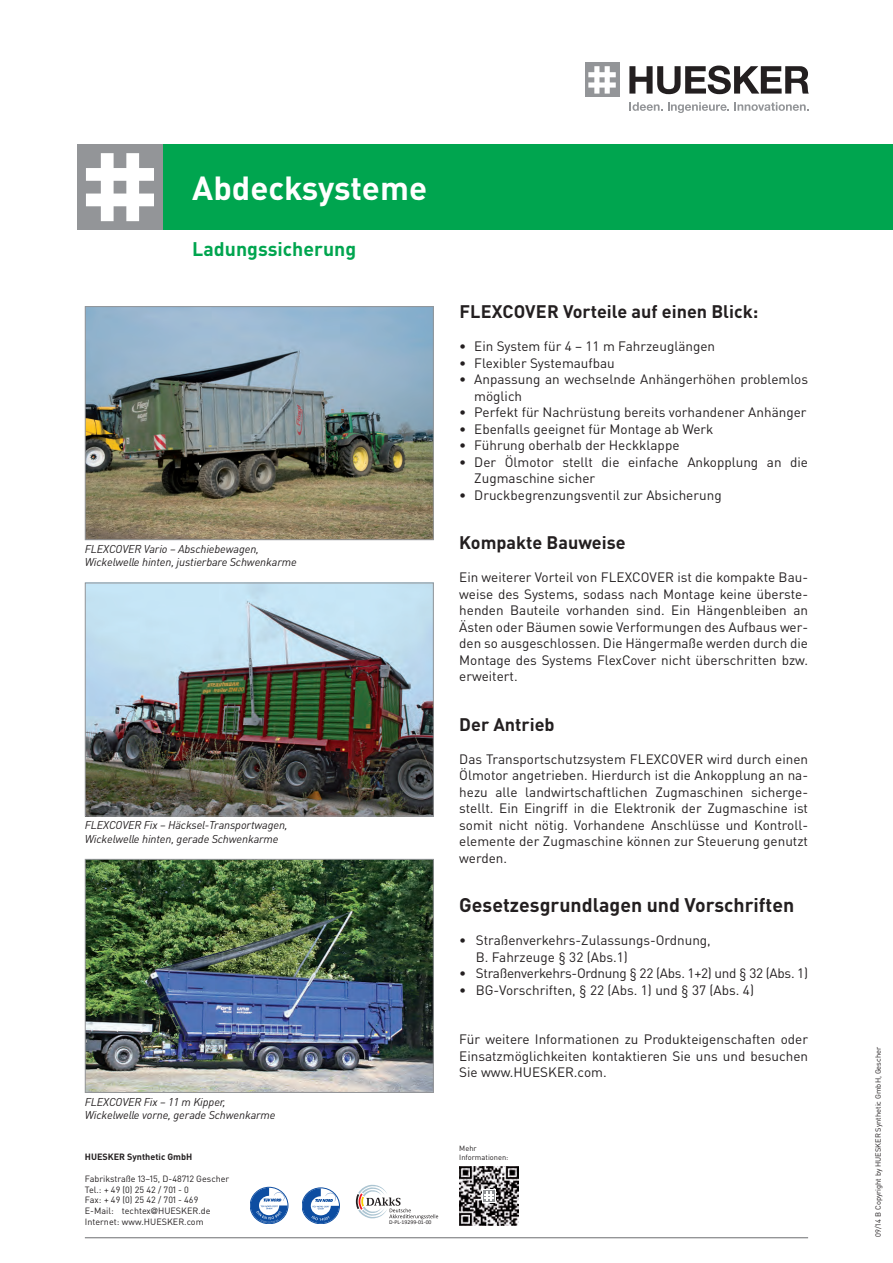
<style>
.page{position:relative;width:893px;height:1263px;background:#fff}
.page>*{position:absolute;margin:0;border:0;box-sizing:border-box;transform-origin:0 0}
.t1{font:700 33px "DINOT";color:#fff}
.t2{font:700 19.5px "DINOT";color:#231f20}
.t3{font:700 19.5px "DINOT";color:#00a54f}
.t4{font:700 18px "DINOT";color:#231f20}
.t5{font:13.5px/16.5px "DINOT";color:#231f20}
.t6{font:13.5px "DINOT";letter-spacing:-.02em;color:#231f20}
.t7{font:italic 11.25px/13.5px "DINOT";letter-spacing:-.01em;color:#231f20}
.t8{font:9px/10.8px "DINOT";color:#231f20}
.t9{font:700 9px "DINOT";color:#231f20}
.t10{font:7.5px/9px "DINOT";color:#231f20}
.t11{font:5.7px "Calibri";color:#231f20}
.s1{font-family:"Frutiger LT Std";font-weight:300}
</style>
<div class="page">
<hr style="left:85px;top:1237px;width:723px;height:1px;background:#6c6d70">
<div style="left:162px;top:145px;width:730px;height:85px;background:#00a54f"></div>
<div style="left:77px;top:145px;width:85px;height:85px;background:#939598"></div>
<svg style="left:86px;top:153px;width:68px;height:68px"></svg>
<div style="left:585px;top:63px;width:34px;height:34px;background:#939598"></div>
<svg style="left:588px;top:66px;width:27px;height:28px"></svg>
<svg style="left:629px;top:102px;width:179px;height:11px"></svg>
<svg style="left:629px;top:66px;width:179px;height:28px"></svg>
<img style="left:87px;top:308px;width:344px;height:230px">
<div style="left:85px;top:306px;width:348px;height:234px;border:1px solid #939598"></div>
<img style="left:87px;top:585px;width:344px;height:229px">
<div style="left:85px;top:583px;width:348px;height:233px;border:1px solid #939598"></div>
<img style="left:87px;top:861px;width:344px;height:230px">
<div style="left:85px;top:859px;width:348px;height:234px;border:1px solid #939598"></div>
<img style="left:459px;top:1167px;width:59px;height:59px">
<div style="left:482px;top:1190px;width:13px;height:13px;background:#fff"></div>
<svg style="left:483px;top:1190px;width:12px;height:12px"></svg>
<svg style="left:484px;top:1192px;width:9px;height:9px"></svg>
<svg style="left:356px;top:1184px;width:82px;height:35px"></svg>
<div style="left:302px;top:1188px;width:37px;height:36px;border:1px solid #0d4da1;border-radius:50%"></div>
<svg style="left:302px;top:1188px;width:37px;height:35px"></svg>
<div style="left:250px;top:1187px;width:38px;height:37px;border:1px solid #0d4da1;border-radius:50%"></div>
<svg style="left:250px;top:1188px;width:37px;height:35px"></svg>
<h1 class="t1" style="left:192px;top:177px;width:236px">Abdecksysteme</h1>
<h2 class="t3" style="left:192px;top:242px;width:165px">Ladungssicherung</h2>
<p class="t7" style="left:85px;top:543px;width:213px">FLEXCOVER Vario – Abschiebewagen,<br>Wickelwelle hinten, justierbare Schwenkarme</p>
<p class="t7" style="left:85px;top:820px;width:204px">FLEXCOVER Fix – Häcksel-Transportwagen,<br>Wickelwelle hinten, gerade Schwenkarme</p>
<p class="t7" style="left:85px;top:1096px;width:192px">FLEXCOVER Fix – 11 m Kipper,<br>Wickelwelle vorne, gerade Schwenkarme</p>
<p class="t9" style="left:85px;top:1154px;width:109px">HUESKER Synthetic GmbH</p>
<p class="t8" style="left:85px;top:1174px;width:146px">Fabrikstraße 13–15, D-48712 Gescher<br>Tel.: + 49 (0) 25 42 / 701 - 0<br>Fax: + 49 (0) 25 42 / 701 - 469<br>E-Mail: techtex<span class="s1">@</span>HUESKER.de<br>Internet: www.HUESKER.com</p>
<p class="t11" style="left:389px;top:1220px;width:44px">D-PL-19299-01-00</p>
<h3 class="t4" style="left:459px;top:305px;width:300px">FLEXCOVER Vorteile auf einen Blick:</h3>
<p class="t5" style="left:459px;top:339px;width:257px">• Ein System für 4 – 11 m Fahrzeuglängen</p>
<p class="t5" style="left:459px;top:356px;width:157px">• Flexibler Systemaufbau</p>
<p class="t5" style="left:474px;top:372px;width:335px;text-indent:-15px">• Anpassung an wechselnde Anhängerhöhen problemlos möglich</p>
<p class="t5" style="left:459px;top:405px;width:349px">• Perfekt für Nachrüstung bereits vorhandener Anhänger</p>
<p class="t5" style="left:459px;top:422px;width:256px">• Ebenfalls geeignet für Montage ab Werk</p>
<p class="t5" style="left:459px;top:438px;width:222px">• Führung oberhalb der Heckklappe</p>
<p class="t5" style="left:474px;top:455px;width:335px;text-indent:-15px">• Der Ölmotor stellt die einfache Ankopplung an die<br>Zugmaschine sicher</p>
<p class="t5" style="left:459px;top:488px;width:264px">• Druckbegrenzungsventil zur Absicherung</p>
<h3 class="t4" style="left:459px;top:536px;width:168px">Kompakte Bauweise</h3>
<p class="t5" style="left:459px;top:570px;width:350px;text-align:justify">Ein weiterer Vorteil von FLEXCOVER ist die kompakte Bau&shy;weise des Systems, sodass nach Montage keine überste&shy;henden Bauteile vorhanden sind. Ein Hängenbleiben an Ästen oder Bäumen sowie Verformungen des Aufbaus wer&shy;den so ausgeschlossen. Die Hängermaße werden durch die Montage des Systems FlexCover nicht überschritten bzw. erweitert.</p>
<h3 class="t4" style="left:459px;top:718px;width:97px">Der Antrieb</h3>
<p class="t5" style="left:459px;top:752px;width:350px;text-align:justify">Das Transportschutzsystem FLEXCOVER wird durch einen Ölmotor angetrieben. Hierdurch ist die Ankopplung an na&shy;hezu alle landwirtschaftlichen Zugmaschinen sicherge&shy;stellt. Ein Eingriff in die Elektronik der Zugmaschine ist somit nicht nötig. Vorhandene Anschlüsse und Kontroll&shy;elemente der Zugmaschine können zur Steuerung genutzt werden.</p>
<h2 class="t2" style="left:459px;top:898px;width:336px">Gesetzesgrundlagen und Vorschriften</h2>
<p class="t5" style="left:476px;top:933px;width:236px;text-indent:-16px">• Straßenverkehrs-Zulassungs-Ordnung,<br>B. Fahrzeuge § 32 (Abs.1)</p>
<p class="t6" style="left:459px;top:968px;width:350px">• Straßenverkehrs-Ordnung § 22 (Abs. 1+2) und § 32 (Abs. 1)</p>
<p class="t5" style="left:459px;top:983px;width:296px">• BG-Vorschriften, § 22 (Abs. 1) und § 37 (Abs. 4)</p>
<p class="t5" style="left:459px;top:1032px;width:350px;text-align:justify">Für weitere Informationen zu Produkteigenschaften oder Einsatzmöglichkeiten kontaktieren Sie uns und besuchen Sie www.HUESKER.com.</p>
<p class="t10" style="left:459px;top:1145px;width:51px">Mehr<br>Informationen:</p>
<p class="t10" style="left:874px;top:1237px;width:192px;rotate:-90deg">09/14 B Copyright by HUESKER Synthetic GmbH, Gescher</p>
</div>
